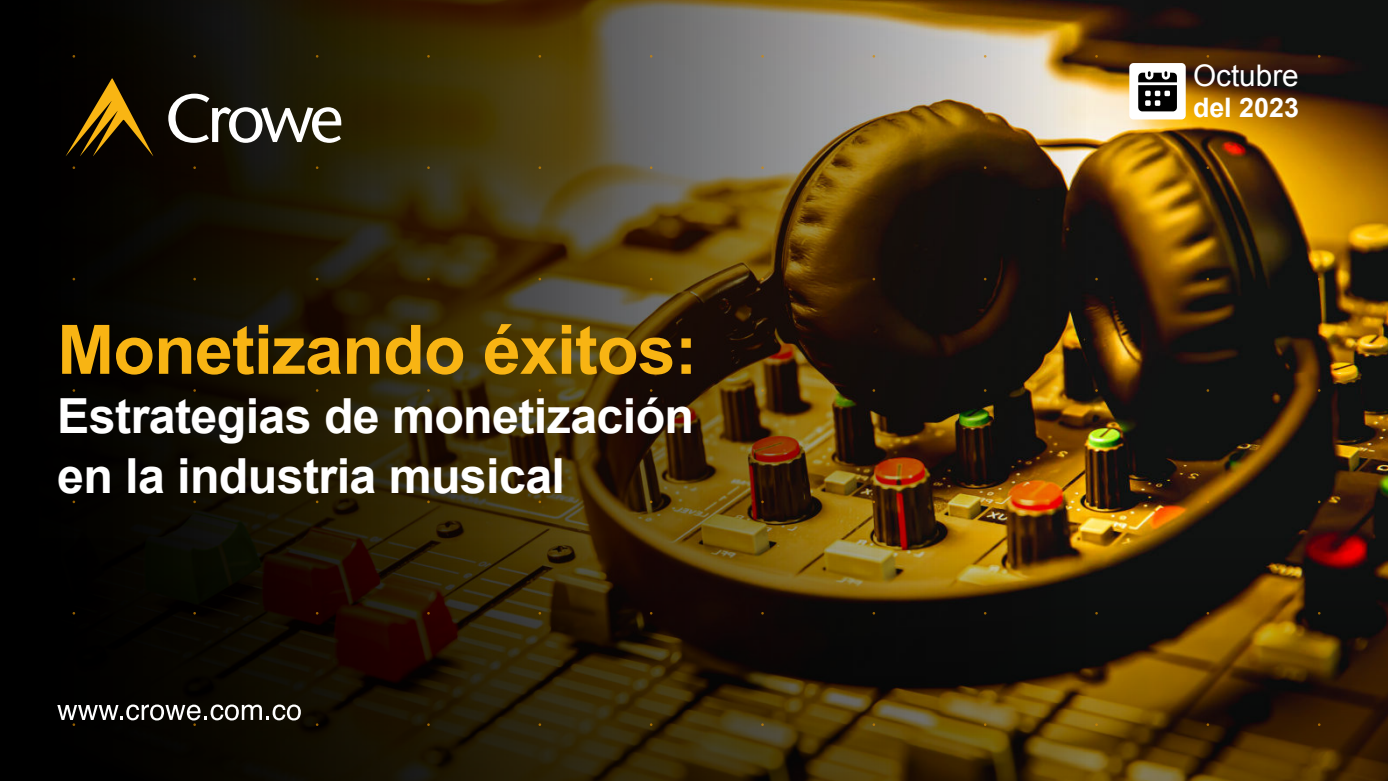
<style>
.page{position:relative;width:1388px;height:781px;background:#fff}
.page>*{position:absolute;margin:0;border:0;box-sizing:border-box;transform-origin:0 0}
.t1{font:700 68.25px "Arial";letter-spacing:-.015em;color:#f8b413}
.t2{font:700 48.3px/59.5px "Arial";letter-spacing:-.015em;color:#fff}
.t3{font:29.75px "Arial";color:#fff}
.t4{font:700 26.78px "Arial";color:#fff}
</style>
<div class="page">
<img style="left:1085px;top:0;width:303px;height:537px">
<img style="left:0;top:0;width:1085px;height:537px">
<svg style="left:66px;top:78px;width:87px;height:78px;background:#402d04"></svg>
<svg style="left:168px;top:94px;width:173px;height:49px"></svg>
<svg style="left:0;top:537px;width:1388px;height:243px;background:#2f2005"></svg>
<svg style="left:57px;top:704px;width:244px;height:22px"></svg>
<div style="left:1129px;top:63px;width:57px;height:56px;background:#fff;border-radius:4px"></div>
<svg style="left:1138px;top:71px;width:39px;height:40px"></svg>
<h1 class="t1" style="left:57px;top:324px;width:642px">Monetizando éxitos:</h1>
<p class="t2" style="left:57px;top:391px;width:638px">Estrategias de monetización en la industria musical</p>
<p class="t3" style="left:1193px;top:63px;width:107px">Octubre</p>
<p class="t4" style="left:1193px;top:97px;width:107px">del 2023</p>
</div>
